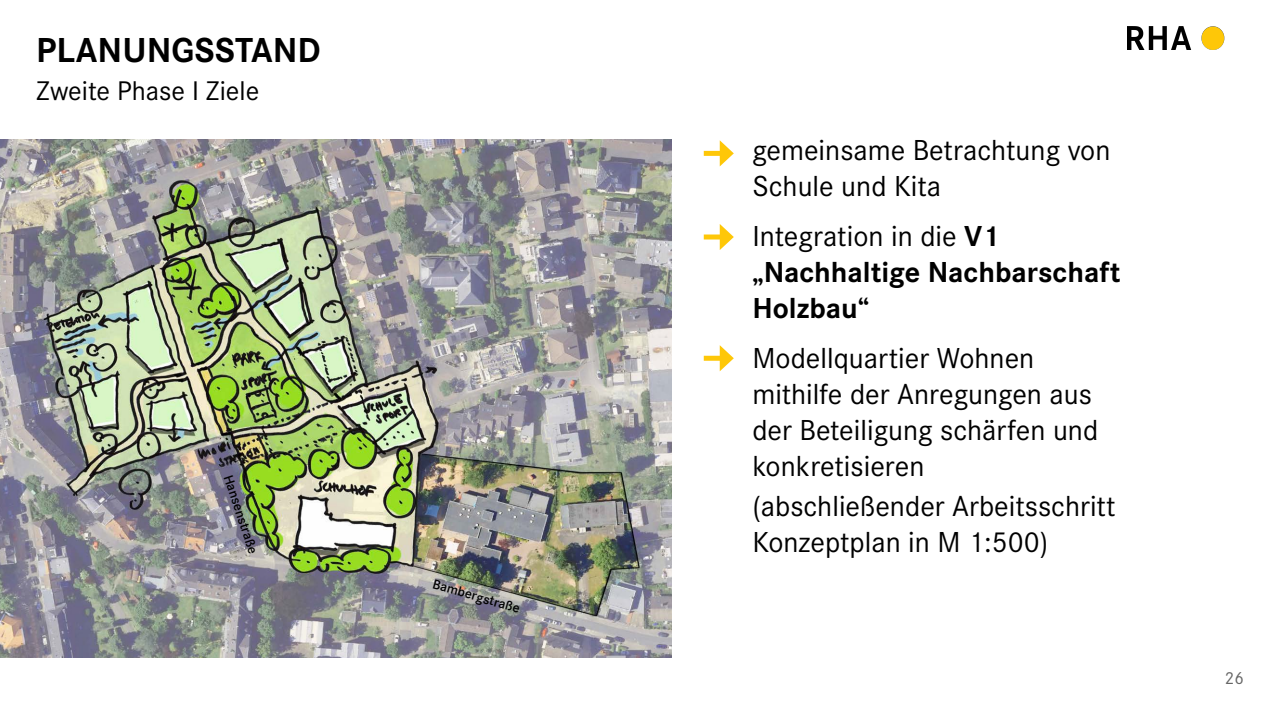
<style>
.page{position:relative;width:1280px;height:720px;background:#fff}
.page>*{position:absolute;margin:0;border:0;box-sizing:border-box;transform-origin:0 0}
.Überschrift_1{font:700 36px "Corporate S";color:#000}
.Fließtext_Standard{font:30px/36px "Corporate S";color:#000}
.Fließtext_Standard-2{font:700 30px/36px "Corporate S";color:#000}
.Überschrift_1-2{font:28px "Corporate S";color:#000}
.t1{font:18px "Corporate S";color:#666}
.Überschrift_2{font:600 14px "Corporate S";color:#000}
.s1{font-weight:400}
</style>
<div class="page">
<img style="left:0;top:140px;width:671px;height:518px">
<div style="left:704px;top:151px;width:21px;height:5px;background:#fec708"></div>
<svg style="left:720px;top:140px;width:14px;height:26px"></svg>
<div style="left:704px;top:235px;width:21px;height:5px;background:#fec708"></div>
<svg style="left:720px;top:224px;width:14px;height:26px"></svg>
<div style="left:704px;top:356px;width:21px;height:5px;background:#fec708"></div>
<svg style="left:720px;top:345px;width:14px;height:26px"></svg>
<img style="left:1127px;top:27px;width:98px;height:23px">
<p class="Überschrift_1" style="left:36px;top:29px;width:286px">PLANUNGSSTAND</p>
<p class="Überschrift_1-2" style="left:36px;top:74px;width:225px">Zweite Phase I Ziele</p>
<p class="Überschrift_2" style="left:235px;top:473px;width:83px;rotate:71deg">Hansenstraße</p>
<p class="Überschrift_2" style="left:435px;top:576px;width:92px;rotate:16deg">Bambergstraße</p>
<p class="Fließtext_Standard" style="left:752px;top:132px;width:360px">gemeinsame Betrachtung von<br>Schule und Kita</p>
<p class="Fließtext_Standard-2" style="left:752px;top:219px;width:369px"><span class="s1">Integration in die</span> V1 „Nachhaltige Nachbarschaft<br>Holzbau“</p>
<p class="Fließtext_Standard" style="left:752px;top:340px;width:347px">Modellquartier Wohnen mithilfe der Anregungen aus der Beteiligung schärfen und konkretisieren</p>
<p class="Fließtext_Standard" style="left:752px;top:488px;width:365px">(abschließender Arbeitsschritt<br>Konzeptplan in M 1:500)</p>
<p class="t1" style="left:1225px;top:668px;width:21px">26</p>
</div>
